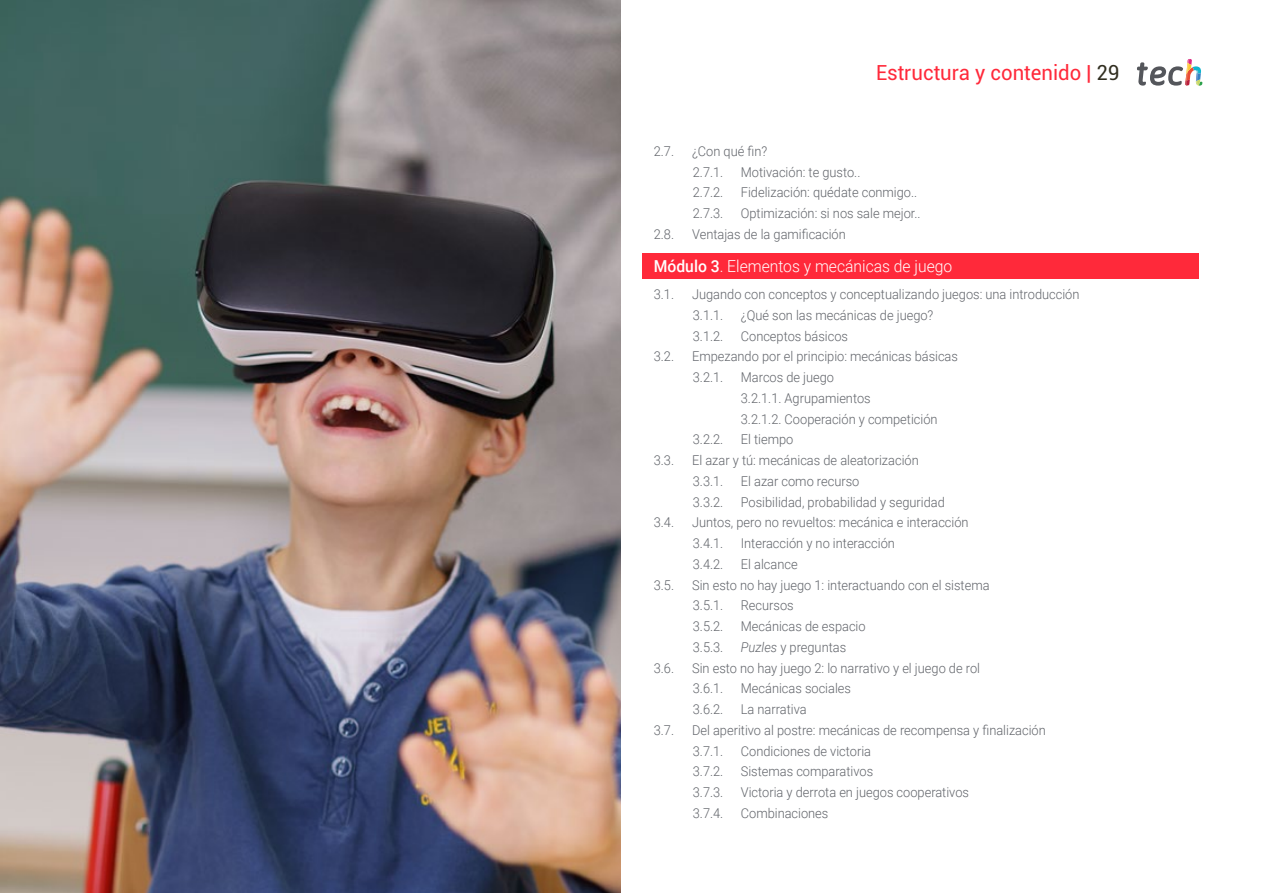
<style>
.page{position:relative;width:1263px;height:893px;background:#fff}
.page>*{position:absolute;margin:0;border:0;box-sizing:border-box;transform-origin:0 0}
.t1{font:21px "Roboto";color:#ff293a}
.t2{font:300 16.5px "Roboto";color:#fff;scale:.95 1}
.t3{font:300 13.5px/20.7px "Roboto";color:#61646a;scale:.95 1}
.s1{color:#312e20}
.s2{font-weight:500}
.s3{font-style:italic}
</style>
<div class="page">
<img style="left:0;top:0;width:621px;height:893px">
<svg style="left:1137px;top:59px;width:65px;height:27px"></svg>
<div style="left:643px;top:253px;width:556px;height:25px;background:#ff293a"></div>
<h1 class="t1" style="left:876px;top:57px;width:245px">Estructura y contenido | <span class="s1">29</span></h1>
<p class="t3" style="left:654px;top:140px;width:23px">2.7.</p>
<p class="t3" style="left:692px;top:140px;width:81px">¿Con qué fin?<br>2.7.1.</p>
<p class="t3" style="left:741px;top:161px;width:127px">Motivación: te gusto..</p>
<p class="t3" style="left:693px;top:182px;width:34px">2.7.2.</p>
<p class="t3" style="left:741px;top:182px;width:187px">Fidelización: quédate conmigo..</p>
<p class="t3" style="left:693px;top:202px;width:34px">2.7.3.</p>
<p class="t3" style="left:741px;top:202px;width:191px">Optimización: si nos sale mejor..</p>
<p class="t3" style="left:654px;top:223px;width:23px">2.8.</p>
<p class="t3" style="left:692px;top:223px;width:163px">Ventajas de la gamificación</p>
<p class="t2" style="left:654px;top:254px;width:316px"><span class="s2">Módulo 3</span>. Elementos y mecánicas de juego</p>
<p class="t3" style="left:654px;top:283px;width:23px">3.1.</p>
<p class="t3" style="left:692px;top:283px;width:409px">Jugando con conceptos y conceptualizando juegos: una introducción<br>3.1.1.</p>
<p class="t3" style="left:741px;top:304px;width:204px">¿Qué son las mecánicas de juego?</p>
<p class="t3" style="left:693px;top:325px;width:34px">3.1.2.</p>
<p class="t3" style="left:741px;top:325px;width:114px">Conceptos básicos</p>
<p class="t3" style="left:654px;top:346px;width:23px">3.2.</p>
<p class="t3" style="left:692px;top:346px;width:281px">Empezando por el principio: mecánicas básicas<br>3.2.1.</p>
<p class="t3" style="left:741px;top:366px;width:209px">Marcos de juego<br>3.2.1.1. Agrupamientos<br>3.2.1.2. Cooperación y competición</p>
<p class="t3" style="left:693px;top:429px;width:34px">3.2.2.</p>
<p class="t3" style="left:741px;top:429px;width:57px">El tiempo</p>
<p class="t3" style="left:654px;top:449px;width:23px">3.3.</p>
<p class="t3" style="left:692px;top:449px;width:240px">El azar y tú: mecánicas de aleatorización<br>3.3.1.</p>
<p class="t3" style="left:741px;top:470px;width:126px">El azar como recurso</p>
<p class="t3" style="left:693px;top:491px;width:34px">3.3.2.</p>
<p class="t3" style="left:741px;top:491px;width:216px">Posibilidad, probabilidad y seguridad</p>
<p class="t3" style="left:654px;top:512px;width:23px">3.4.</p>
<p class="t3" style="left:692px;top:512px;width:293px">Juntos, pero no revueltos: mecánica e interacción<br>3.4.1.</p>
<p class="t3" style="left:741px;top:532px;width:164px">Interacción y no interacción</p>
<p class="t3" style="left:693px;top:553px;width:34px">3.4.2.</p>
<p class="t3" style="left:741px;top:553px;width:61px">El alcance</p>
<p class="t3" style="left:654px;top:574px;width:23px">3.5.</p>
<p class="t3" style="left:692px;top:574px;width:315px">Sin esto no hay juego 1: interactuando con el sistema<br>3.5.1.</p>
<p class="t3" style="left:741px;top:595px;width:57px">Recursos</p>
<p class="t3" style="left:693px;top:615px;width:34px">3.5.2.</p>
<p class="t3" style="left:741px;top:615px;width:133px">Mecánicas de espacio</p>
<p class="t3" style="left:693px;top:636px;width:34px">3.5.3.</p>
<p class="t3" style="left:741px;top:636px;width:112px"><span class="s3">Puzles</span> y preguntas</p>
<p class="t3" style="left:654px;top:657px;width:23px">3.6.</p>
<p class="t3" style="left:692px;top:657px;width:305px">Sin esto no hay juego 2: lo narrativo y el juego de rol<br>3.6.1.</p>
<p class="t3" style="left:741px;top:678px;width:118px">Mecánicas sociales</p>
<p class="t3" style="left:693px;top:698px;width:34px">3.6.2.</p>
<p class="t3" style="left:741px;top:698px;width:71px">La narrativa</p>
<p class="t3" style="left:654px;top:719px;width:23px">3.7.</p>
<p class="t3" style="left:692px;top:719px;width:374px">Del aperitivo al postre: mecánicas de recompensa y finalización<br>3.7.1.</p>
<p class="t3" style="left:741px;top:740px;width:139px">Condiciones de victoria</p>
<p class="t3" style="left:693px;top:761px;width:34px">3.7.2.</p>
<p class="t3" style="left:741px;top:761px;width:141px">Sistemas comparativos</p>
<p class="t3" style="left:693px;top:781px;width:34px">3.7.3.</p>
<p class="t3" style="left:741px;top:781px;width:242px">Victoria y derrota en juegos cooperativos</p>
<p class="t3" style="left:693px;top:802px;width:34px">3.7.4.</p>
<p class="t3" style="left:741px;top:802px;width:94px">Combinaciones</p>
</div>
